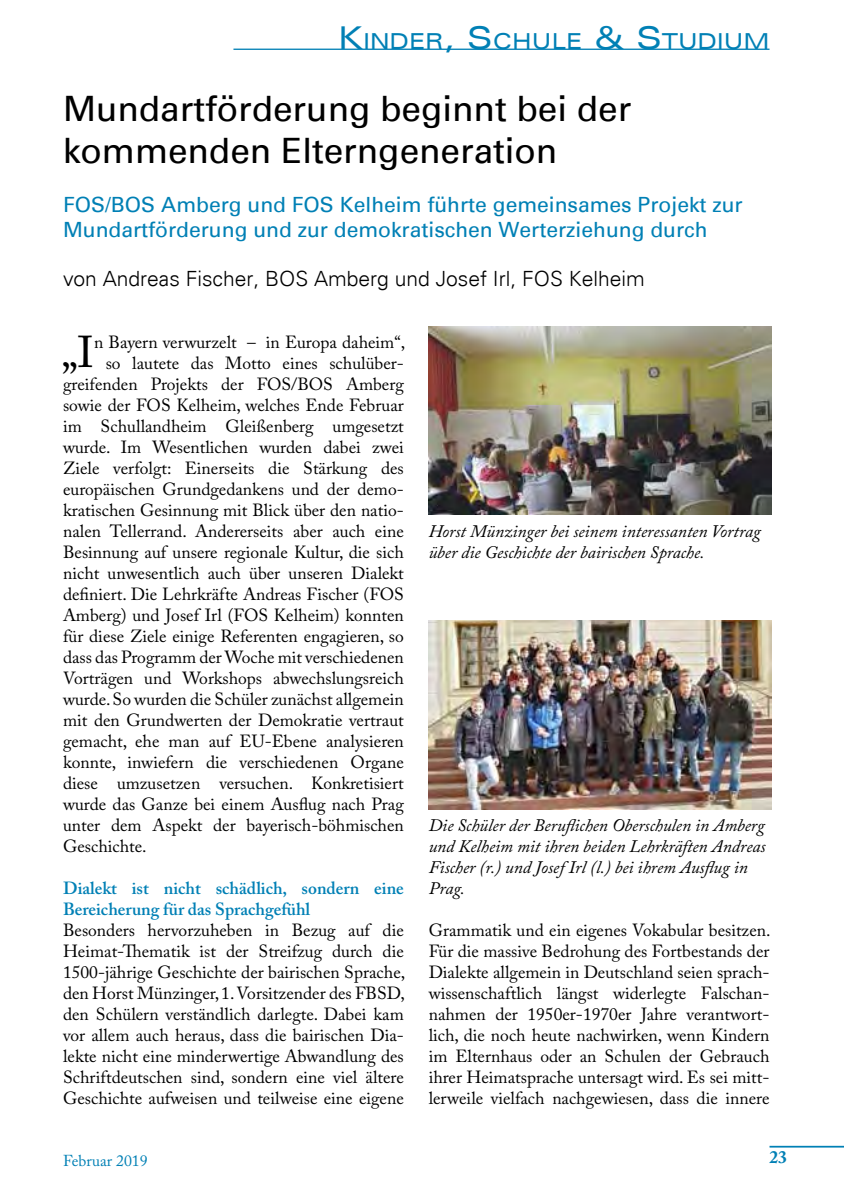
<style>
.page{position:relative;width:844px;height:1191px;background:#fff}
.page>*{position:absolute;margin:0;border:0;box-sizing:border-box;transform-origin:0 0}
.t1{font:44.27px "Adobe Caslon Pro";color:#000}
.t2{font:35px/42px "Univers";color:#000}
.t3{font:expanded 22.05px "Univers";color:#0080b5}
.t4{font:21px/24.5px "Univers";color:#0080b5}
.t5{font:300 21px "Univers";color:#000}
.t6{font:17.5px/21px "Adobe Caslon Pro";color:#000;text-align:justify}
.t7{font:italic 17.5px/21px "Adobe Caslon Pro";color:#000}
.t8{font:600 17.5px/21px "Adobe Caslon Pro";color:#0080b5}
.t9{font:700 17.5px "Adobe Caslon Pro";color:#0080b5}
.t10{font:15.75px "Adobe Caslon Pro";color:#0080b5}
.s1{font-size:31.5px}
</style>
<div class="page">
<hr style="left:769px;top:1145px;width:74px;height:2px;background:#0080b5">
<hr style="left:233px;top:49px;width:536px;height:1px;background:#0080b5">
<img style="left:428px;top:326px;width:343px;height:188px">
<img style="left:428px;top:620px;width:343px;height:189px">
<p class="t3" style="left:338px;top:28px;width:433px"><span class="s1">K</span>INDER<span class="s1">, S</span>CHULE <span class="s1">&amp; S</span>TUDIUM</p>
<h2 class="t2" style="left:63px;top:87px;width:569px">Mundartförderung beginnt bei der kommenden Elterngeneration</h2>
<p class="t4" style="left:63px;top:192px;width:681px">FOS/BOS Amberg und FOS Kelheim führte gemeinsames Projekt zur<br>Mundartförderung und zur demokratischen Werterziehung durch</p>
<p class="t5" style="left:63px;top:266px;width:583px">von Andreas Fischer, BOS Amberg und Josef Irl, FOS Kelheim</p>
<h1 class="t1" style="left:62px;top:325px;width:34px">„I</h1>
<p class="t6" style="left:94px;top:331px;width:312px">n Bayern verwurzelt – in Europa daheim“,</p>
<p class="t6" style="left:106px;top:352px;width:299px">so lautete das Motto eines schulüber-</p>
<p class="t6" style="left:63px;top:373px;width:342px">greifenden Projekts der FOS/BOS Amberg</p>
<p class="t6" style="left:63px;top:394px;width:342px">sowie der FOS Kelheim, welches Ende Februar</p>
<p class="t6" style="left:63px;top:415px;width:342px">im Schullandheim Gleißenberg umgesetzt</p>
<p class="t6" style="left:63px;top:436px;width:342px">wurde. Im Wesentlichen wurden dabei zwei</p>
<p class="t6" style="left:63px;top:457px;width:342px">Ziele verfolgt: Einerseits die Stärkung des</p>
<p class="t6" style="left:63px;top:478px;width:342px">europäischen Grundgedankens und der demo-</p>
<p class="t6" style="left:63px;top:499px;width:342px">kratischen Gesinnung mit Blick über den natio-</p>
<p class="t6" style="left:63px;top:520px;width:342px">nalen Tellerrand. Andererseits aber auch eine</p>
<p class="t6" style="left:63px;top:541px;width:342px">Besinnung auf unsere regionale Kultur, die sich</p>
<p class="t6" style="left:63px;top:562px;width:342px">nicht unwesentlich auch über unseren Dialekt</p>
<p class="t6" style="left:63px;top:583px;width:342px">definiert. Die Lehrkräfte Andreas Fischer (FOS</p>
<p class="t6" style="left:63px;top:604px;width:342px">Amberg) und Josef Irl (FOS Kelheim) konnten</p>
<p class="t6" style="left:63px;top:625px;width:342px">für diese Ziele einige Referenten engagieren, so</p>
<p class="t6" style="left:63px;top:646px;width:342px">dass das Programm der Woche mit verschiedenen</p>
<p class="t6" style="left:63px;top:667px;width:342px">Vorträgen und Workshops abwechslungsreich</p>
<p class="t6" style="left:63px;top:688px;width:342px">wurde. So wurden die Schüler zunächst allgemein</p>
<p class="t6" style="left:63px;top:709px;width:342px">mit den Grundwerten der Demokratie vertraut</p>
<p class="t6" style="left:63px;top:730px;width:342px">gemacht, ehe man auf EU-Ebene analysieren</p>
<p class="t6" style="left:63px;top:751px;width:342px">konnte, inwiefern die verschiedenen Organe</p>
<p class="t6" style="left:63px;top:772px;width:342px">diese umzusetzen versuchen. Konkretisiert</p>
<p class="t6" style="left:63px;top:793px;width:342px">wurde das Ganze bei einem Ausflug nach Prag</p>
<p class="t6" style="left:63px;top:814px;width:342px">unter dem Aspekt der bayerisch-böhmischen</p>
<p class="t6" style="left:63px;top:835px;width:85px">Geschichte.</p>
<p class="t8" style="left:63px;top:877px;width:342px">Dialekt ist nicht schädlich, sondern eine<br>Bereicherung für das Sprachgefühl</p>
<p class="t6" style="left:63px;top:919px;width:343px">Besonders hervorzuheben in Bezug auf die Heimat-Thematik ist der Streifzug durch die 1500-jährige Geschichte der bairischen Sprache, den Horst Münzinger, 1. Vorsitzender des FBSD, den Schülern verständlich darlegte. Dabei kam vor allem auch heraus, dass die bairischen Dia&shy;lekte nicht eine minderwertige Abwandlung des Schriftdeutschen sind, sondern eine viel ältere Geschichte aufweisen und teilweise eine eigene</p>
<p class="t6" style="left:428px;top:919px;width:343px">Grammatik und ein eigenes Vokabular besitzen.<br>Für die massive Bedrohung des Fortbestands der Dialekte allgemein in Deutschland seien sprach&shy;wissenschaftlich längst widerlegte Falschan&shy;nahmen der 1950er-1970er Jahre verantwort&shy;lich, die noch heute nachwirken, wenn Kindern im Elternhaus oder an Schulen der Gebrauch ihrer Heimatsprache untersagt wird. Es sei mitt&shy;lerweile vielfach nachgewiesen, dass die innere</p>
<p class="t7" style="left:428px;top:520px;width:333px">Horst Münzinger bei seinem interessanten Vortrag über die Geschichte der bairischen Sprache.</p>
<p class="t7" style="left:428px;top:814px;width:338px">Die Schüler der Beruflichen Oberschulen in Amberg und Kelheim mit ihren beiden Lehrkräften Andreas Fischer (r.) und Josef Irl (l.) bei ihrem Ausflug in Prag.</p>
<p class="t10" style="left:63px;top:1151px;width:86px">Februar 2019</p>
<p class="t9" style="left:769px;top:1146px;width:19px">23</p>
</div>
